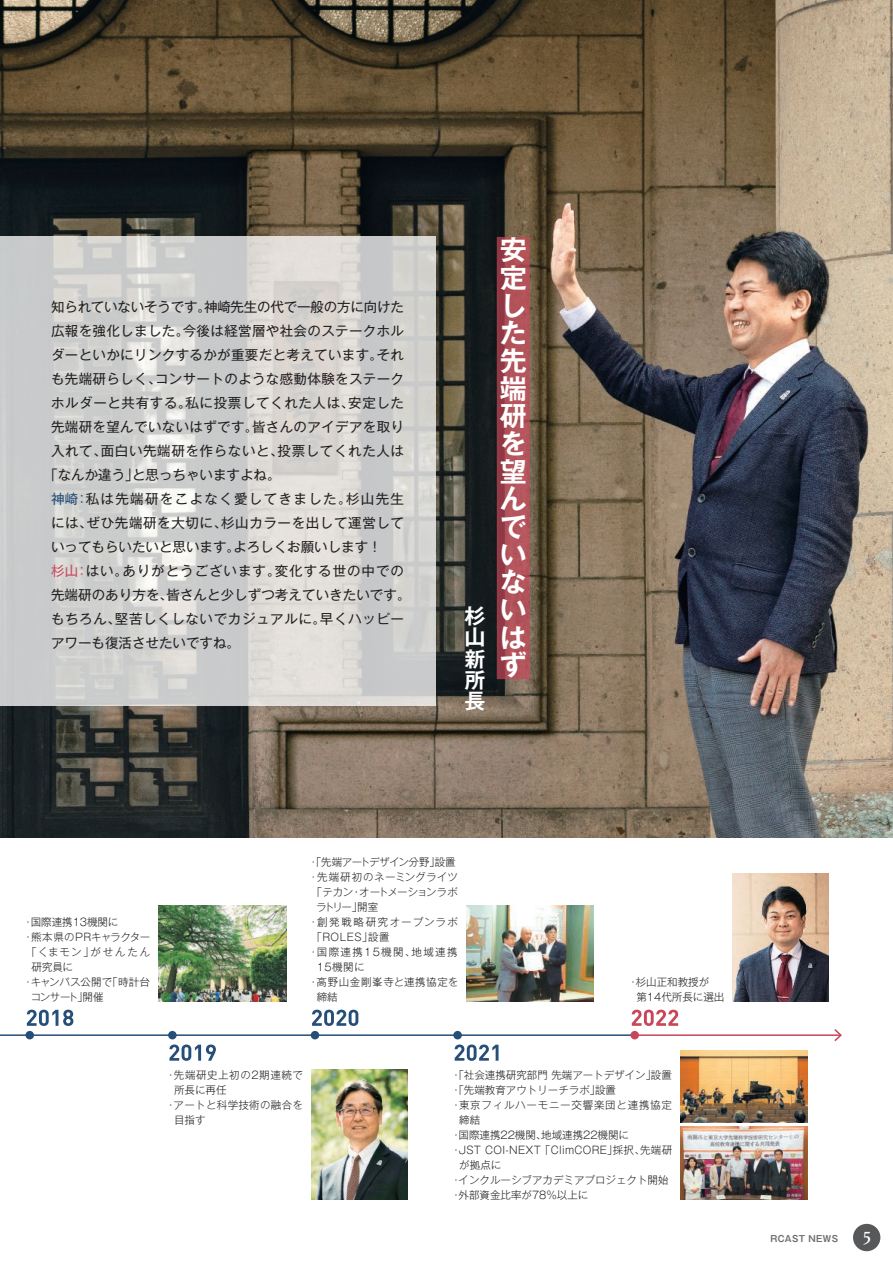
<style>
.page{position:relative;width:893px;height:1263px;background:#fff}
.page>*{position:absolute;margin:0;border:0;box-sizing:border-box;transform-origin:0 0}
.t1{font:700 27px/27.6px "Gothic MB101 Pro De";color:#fff;text-align:justify}
.t2{font:700 21px/21.1px "Gothic MB101 Pro De";color:#fff;text-align:justify}
.t3{font:19.35px "Athelas";color:#fff}
.t4{font:13.5px "Gothic MB101 Pro";letter-spacing:.025em;color:#231f20}
.t5{font:13.5px "Gothic MB101 Pro";letter-spacing:.045em;color:#231f20}
.t6{font:13.5px "Gothic MB101 Pro";color:#231f20}
.t7{font:13.5px "Gothic MB101 Pro";letter-spacing:-.015em;color:#231f20}
.t8{font:13.5px "Gothic MB101 Pro";letter-spacing:.005em;color:#231f20}
.t9{font:13.5px "Gothic MB101 Pro";letter-spacing:.07em;color:#231f20}
.t10{font:13.5px "Gothic MB101 Pro";letter-spacing:.1em;color:#231f20}
.t11{font:300 10.5px/15px "Gothic MB101 Pro";color:#231f20}
.t12{font:300 10.5px "Gothic MB101 Pro";letter-spacing:.03em;color:#231f20}
.t13{font:300 10.5px "Gothic MB101 Pro";letter-spacing:.07em;color:#231f20}
.t14{font:300 10.5px "Gothic MB101 Pro";letter-spacing:-.03em;color:#231f20}
.t15{font:300 10.5px "Gothic MB101 Pro";letter-spacing:-.05em;color:#231f20}
.t16{font:300 10.5px "Gothic MB101 Pro";letter-spacing:.04em;color:#231f20}
.t17{font:300 10.5px "Gothic MB101 Pro";letter-spacing:.13em;color:#231f20}
.t18{font:300 10.5px "Gothic MB101 Pro";letter-spacing:.06em;color:#231f20}
.t19{font:300 10.5px "Gothic MB101 Pro";letter-spacing:.12em;color:#231f20}
.t20{font:300 10.5px "Gothic MB101 Pro";letter-spacing:.02em;color:#231f20}
.t21{font:300 10.5px "Gothic MB101 Pro";letter-spacing:.055em;color:#231f20}
.t22{font:300 10.5px "Gothic MB101 Pro";letter-spacing:.165em;color:#231f20}
.t23{font:700 8.7px "Gothic MB101 Pro De";letter-spacing:.04em;color:#6c6d70;scale:.96 1}
.s1{color:#254e78}
.s2{color:#c84659}
</style>
<div class="page">
<img style="left:0;top:0;width:893px;height:838px">
<div style="left:853px;top:1224px;width:27px;height:27px;background:#57585a;border-radius:50%"></div>
<img style="left:159px;top:905px;width:127px;height:96px">
<img style="left:466px;top:905px;width:128px;height:96px">
<img style="left:680px;top:1050px;width:128px;height:73px">
<img style="left:680px;top:1127px;width:128px;height:72px">
<svg style="left:0;top:237px;width:436px;height:469px;background:#d2d2d0"></svg>
<img style="left:733px;top:873px;width:95px;height:128px">
<img style="left:312px;top:1069px;width:95px;height:130px">
<svg style="left:497px;top:237px;width:33px;height:442px;background:#a94b54"></svg>
<hr style="left:0;top:1034px;width:633px;height:2px;background:#254e78">
<div style="left:26px;top:1031px;width:8px;height:8px;background:#254e78;border-radius:50%"></div>
<div style="left:168px;top:1031px;width:9px;height:8px;background:#254e78;border-radius:50%"></div>
<div style="left:311px;top:1031px;width:8px;height:8px;background:#254e78;border-radius:50%"></div>
<div style="left:453px;top:1031px;width:9px;height:8px;background:#254e78;border-radius:50%"></div>
<div style="left:630px;top:1031px;width:9px;height:8px;background:#c84659;border-radius:50%"></div>
<hr style="left:637px;top:1034px;width:203px;height:2px;background:#c84659">
<svg style="left:834px;top:1029px;width:8px;height:12px"></svg>
<svg style="left:169px;top:1044px;width:47px;height:17px"></svg>
<svg style="left:27px;top:1010px;width:46px;height:16px"></svg>
<svg style="left:312px;top:1010px;width:46px;height:16px"></svg>
<svg style="left:455px;top:1044px;width:43px;height:17px"></svg>
<svg style="left:632px;top:1010px;width:46px;height:16px"></svg>
<p class="t7" style="left:51px;top:296px;width:354px">知られていないそうです。神崎先生の代で一般の方に向けた</p>
<p class="t4" style="left:51px;top:320px;width:355px">広報を強化しました。今後は経営層や社会のステークホル</p>
<p class="t4" style="left:51px;top:344px;width:355px">ダーといかにリンクするかが重要だと考えています。それ</p>
<p class="t4" style="left:51px;top:368px;width:355px">も先端研らしく、コンサートのような感動体験をステーク</p>
<p class="t5" style="left:51px;top:392px;width:355px">ホルダーと共有する。私に投票してくれた人は、安定した</p>
<p class="t4" style="left:51px;top:416px;width:355px">先端研を望んでいないはずです。皆さんのアイデアを取り</p>
<p class="t5" style="left:51px;top:440px;width:355px">入れて、面白い先端研を作らないと、投票してくれた人は</p>
<p class="t6" style="left:44px;top:464px;width:238px">「なんか違う」と思っちゃいますよね。</p>
<p class="t10" style="left:51px;top:488px;width:355px"><span class="s1">神崎：</span>私は先端研をこよなく愛してきました。杉山先生</p>
<p class="t5" style="left:51px;top:512px;width:355px">には、ぜひ先端研を大切に、杉山カラーを出して運営して</p>
<p class="t6" style="left:51px;top:536px;width:332px">いってもらいたいと思います。よろしくお願いします！</p>
<p class="t9" style="left:51px;top:560px;width:355px"><span class="s2">杉山：</span>はい。ありがとうございます。変化する世の中での</p>
<p class="t8" style="left:51px;top:584px;width:361px">先端研のあり方を、皆さんと少しずつ考えていきたいです。</p>
<p class="t5" style="left:51px;top:608px;width:355px">もちろん、堅苦しくしないでカジュアルに。早くハッピー</p>
<p class="t6" style="left:51px;top:632px;width:190px">アワーも復活させたいですね。</p>
<h2 class="t2" style="left:464px;top:603px;width:22px">杉山新所長</h2>
<h1 class="t1" style="left:500px;top:233px;width:28px">安定した先端研を望んでいないはず</h1>
<p class="t11" style="left:26px;top:913px;width:94px">･国際連携13機関に</p>
<p class="t20" style="left:26px;top:928px;width:126px">･熊本県のPRキャラクター</p>
<p class="t22" style="left:26px;top:943px;width:125px">「くまモン」がせんたん</p>
<p class="t11" style="left:32px;top:958px;width:43px">研究員に</p>
<p class="t11" style="left:26px;top:973px;width:126px">･キャンパス公開で「時計台</p>
<p class="t11" style="left:31px;top:988px;width:74px">コンサート」開催</p>
<p class="t14" style="left:311px;top:853px;width:147px">･「先端アートデザイン分野」設置</p>
<p class="t16" style="left:311px;top:868px;width:149px">･先端研初のネーミングライツ</p>
<p class="t15" style="left:311px;top:883px;width:148px">「テカン・オートメーションラボ</p>
<p class="t11" style="left:316px;top:898px;width:63px">ラトリー」開室</p>
<p class="t19" style="left:311px;top:913px;width:149px">･創発戦略研究オープンラボ</p>
<p class="t11" style="left:311px;top:928px;width:80px">「ROLES」設置</p>
<p class="t17" style="left:311px;top:943px;width:148px">･国際連携15機関、地域連携</p>
<p class="t11" style="left:317px;top:958px;width:49px">15機関に</p>
<p class="t18" style="left:311px;top:973px;width:149px">･高野山金剛峯寺と連携協定を</p>
<p class="t11" style="left:317px;top:988px;width:22px">締結</p>
<p class="t11" style="left:636px;top:973px;width:89px;text-indent:-6px">･杉山正和教授が第14代所長に選出</p>
<p class="t21" style="left:168px;top:1066px;width:136px">･先端研史上初の2期連続で</p>
<p class="t11" style="left:174px;top:1080px;width:54px">所長に再任</p>
<p class="t12" style="left:168px;top:1096px;width:136px">･アートと科学技術の融合を</p>
<p class="t11" style="left:174px;top:1110px;width:33px">目指す</p>
<p class="t11" style="left:453px;top:1065px;width:220px">･「社会連携研究部門 先端アートデザイン」設置</p>
<p class="t11" style="left:453px;top:1080px;width:164px">･「先端教育アウトリーチラボ」設置</p>
<p class="t13" style="left:453px;top:1096px;width:220px">･東京フィルハーモニー交響楽団と連携協定</p>
<p class="t11" style="left:459px;top:1110px;width:22px">締結</p>
<p class="t11" style="left:453px;top:1125px;width:177px">･国際連携22機関、地域連携22機関に</p>
<p class="t12" style="left:453px;top:1141px;width:220px">･JST COI-NEXT 「ClimCORE」採択、先端研</p>
<p class="t11" style="left:459px;top:1156px;width:43px">が拠点に</p>
<p class="t11" style="left:453px;top:1171px;width:217px">･インクルーシブアカデミアプロジェクト開始</p>
<p class="t11" style="left:453px;top:1186px;width:137px">･外部資金比率が78％以上に</p>
<p class="t23" style="left:770px;top:1231px;width:72px">RCAST NEWS</p>
<h3 class="t3" style="left:863px;top:1219px;width:9px">5</h3>
</div>
